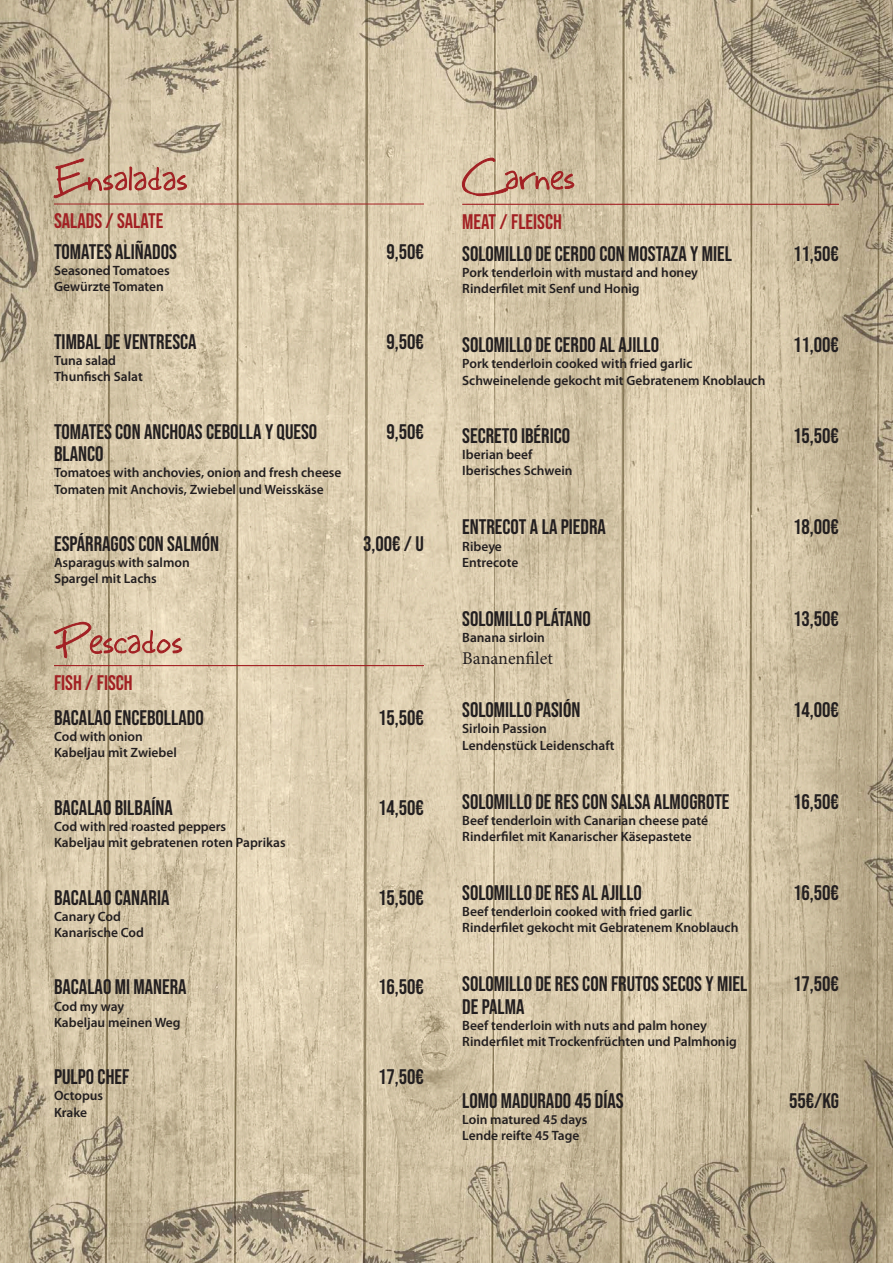
<style>
.page{position:relative;width:893px;height:1263px;background:#fff}
.page>*{position:absolute;margin:0;border:0;box-sizing:border-box;transform-origin:0 0}
.t1{font:21px/22.5px "Bebas Neue";color:#231f20}
.t2{font:21px "Bebas Neue";color:#a22023}
.t3{font:18px "Minion Pro";color:#231f20}
.t4{font:600 13.5px "Myriad Pro";color:#231f20}
</style>
<div class="page">
<img style="left:0;top:0;width:893px;height:1263px">
<hr style="left:54px;top:204px;width:296px;height:1px;background:#a22023">
<hr style="left:350px;top:204px;width:74px;height:1px;background:#a22023">
<hr style="left:54px;top:665px;width:296px;height:1px;background:#a22023">
<hr style="left:350px;top:665px;width:74px;height:1px;background:#a22023">
<svg style="left:54px;top:159px;width:133px;height:39px;background:#c8a28b"></svg>
<svg style="left:54px;top:622px;width:128px;height:36px;background:#cea890"></svg>
<hr style="left:462px;top:204px;width:307px;height:1px;background:#a22023">
<hr style="left:769px;top:204px;width:70px;height:1px;background:#a22023">
<svg style="left:462px;top:158px;width:112px;height:38px;background:#cba990"></svg>
<p class="t2" style="left:54px;top:209px;width:111px">SALADS / SALATE</p>
<p class="t1" style="left:54px;top:240px;width:124px">TOMATES ALIÑADOS</p>
<p class="t4" style="left:54px;top:263px;width:117px">Seasoned Tomatoes</p>
<p class="t4" style="left:54px;top:279px;width:111px">Gewürzte Tomaten</p>
<p class="t1" style="left:54px;top:330px;width:144px">TIMBAL DE VENTRESCA</p>
<p class="t4" style="left:54px;top:353px;width:64px">Tuna salad</p>
<p class="t4" style="left:54px;top:369px;width:90px">Thunfisch Salat</p>
<p class="t1" style="left:54px;top:420px;width:265px">TOMATES CON ANCHOAS CEBOLLA Y QUESO<br>BLANCO</p>
<p class="t4" style="left:54px;top:465px;width:289px">Tomatoes with anchovies, onion and fresh cheese</p>
<p class="t4" style="left:54px;top:482px;width:271px">Tomaten mit Anchovis, Zwiebel und Weisskäse</p>
<p class="t1" style="left:54px;top:532px;width:167px">ESPÁRRAGOS CON SALMÓN</p>
<p class="t4" style="left:54px;top:555px;width:137px">Asparagus with salmon</p>
<p class="t4" style="left:54px;top:571px;width:104px">Spargel mit Lachs</p>
<p class="t1" style="left:386px;top:240px;width:39px">9,50€</p>
<p class="t1" style="left:386px;top:330px;width:39px">9,50€</p>
<p class="t1" style="left:386px;top:420px;width:39px">9,50€</p>
<p class="t1" style="left:363px;top:532px;width:62px">3,00€ / U</p>
<p class="t2" style="left:54px;top:671px;width:80px">FISH / FISCH</p>
<p class="t1" style="left:54px;top:706px;width:151px">BACALAO ENCEBOLLADO</p>
<p class="t4" style="left:54px;top:729px;width:90px">Cod with onion</p>
<p class="t4" style="left:54px;top:745px;width:124px">Kabeljau mit Zwiebel</p>
<p class="t1" style="left:54px;top:796px;width:120px">BACALAO BILBAÍNA</p>
<p class="t4" style="left:54px;top:819px;width:174px">Cod with red roasted peppers</p>
<p class="t4" style="left:54px;top:835px;width:233px">Kabeljau mit gebratenen roten Paprikas</p>
<p class="t1" style="left:54px;top:886px;width:117px">BACALAO CANARIA</p>
<p class="t4" style="left:54px;top:909px;width:69px">Canary Cod</p>
<p class="t4" style="left:54px;top:925px;width:92px">Kanarische Cod</p>
<p class="t1" style="left:54px;top:976px;width:134px">BACALAO MI MANERA</p>
<p class="t4" style="left:54px;top:998px;width:72px">Cod my way</p>
<p class="t4" style="left:54px;top:1015px;width:128px">Kabeljau meinen Weg</p>
<p class="t1" style="left:54px;top:1065px;width:77px">PULPO CHEF</p>
<p class="t4" style="left:54px;top:1088px;width:51px">Octopus</p>
<p class="t4" style="left:54px;top:1105px;width:35px">Krake</p>
<p class="t1" style="left:378px;top:706px;width:47px">15,50€</p>
<p class="t1" style="left:378px;top:796px;width:47px">14,50€</p>
<p class="t1" style="left:378px;top:886px;width:47px">15,50€</p>
<p class="t1" style="left:378px;top:976px;width:47px">16,50€</p>
<p class="t1" style="left:378px;top:1065px;width:47px">17,50€</p>
<p class="t2" style="left:462px;top:209px;width:101px">MEAT / FLEISCH</p>
<p class="t1" style="left:462px;top:242px;width:271px">SOLOMILLO DE CERDO CON MOSTAZA Y MIEL</p>
<p class="t4" style="left:462px;top:265px;width:237px">Pork tenderloin with mustard and honey</p>
<p class="t4" style="left:462px;top:281px;width:179px">Rinderfilet mit Senf und Honig</p>
<p class="t1" style="left:462px;top:333px;width:198px">SOLOMILLO DE CERDO AL AJILLO</p>
<p class="t4" style="left:462px;top:356px;width:232px">Pork tenderloin cooked with fried garlic</p>
<p class="t4" style="left:462px;top:373px;width:305px">Schweinelende gekocht mit Gebratenem Knoblauch</p>
<p class="t1" style="left:462px;top:424px;width:110px">SECRETO IBÉRICO</p>
<p class="t4" style="left:462px;top:447px;width:72px">Iberian beef</p>
<p class="t4" style="left:462px;top:463px;width:112px">Iberisches Schwein</p>
<p class="t1" style="left:462px;top:516px;width:145px">ENTRECOT A LA PIEDRA</p>
<p class="t4" style="left:462px;top:539px;width:41px">Ribeye</p>
<p class="t4" style="left:462px;top:555px;width:58px">Entrecote</p>
<p class="t1" style="left:462px;top:607px;width:130px">SOLOMILLO PLÁTANO</p>
<p class="t4" style="left:462px;top:630px;width:84px">Banana sirloin</p>
<p class="t3" style="left:462px;top:647px;width:92px">Bananenfilet</p>
<p class="t1" style="left:462px;top:698px;width:120px">SOLOMILLO PASIÓN</p>
<p class="t4" style="left:462px;top:721px;width:86px">Sirloin Passion</p>
<p class="t4" style="left:462px;top:737px;width:154px">Lendenstück Leidenschaft</p>
<p class="t1" style="left:462px;top:790px;width:269px">SOLOMILLO DE RES CON SALSA ALMOGROTE</p>
<p class="t4" style="left:462px;top:813px;width:248px">Beef tenderloin with Canarian cheese paté</p>
<p class="t4" style="left:462px;top:829px;width:231px">Rinderfilet mit Kanarischer Käsepastete</p>
<p class="t1" style="left:462px;top:881px;width:181px">SOLOMILLO DE RES AL AJILLO</p>
<p class="t4" style="left:462px;top:904px;width:231px">Beef tenderloin cooked with fried garlic</p>
<p class="t4" style="left:462px;top:920px;width:278px">Rinderfilet gekocht mit Gebratenem Knoblauch</p>
<p class="t1" style="left:462px;top:972px;width:286px">SOLOMILLO DE RES CON FRUTOS SECOS Y MIEL</p>
<p class="t1" style="left:462px;top:995px;width:64px">DE PALMA</p>
<p class="t4" style="left:462px;top:1018px;width:246px">Beef tenderloin with nuts and palm honey</p>
<p class="t4" style="left:462px;top:1034px;width:276px">Rinderfilet mit Trockenfrüchten und Palmhonig</p>
<p class="t1" style="left:462px;top:1089px;width:163px">LOMO MADURADO 45 DÍAS</p>
<p class="t4" style="left:462px;top:1112px;width:127px">Loin matured 45 days</p>
<p class="t4" style="left:462px;top:1128px;width:119px">Lende reifte 45 Tage</p>
<p class="t1" style="left:793px;top:242px;width:47px">11,50€</p>
<p class="t1" style="left:793px;top:333px;width:47px">11,00€</p>
<p class="t1" style="left:793px;top:424px;width:47px">15,50€</p>
<p class="t1" style="left:793px;top:516px;width:47px">18,00€</p>
<p class="t1" style="left:793px;top:607px;width:47px">13,50€</p>
<p class="t1" style="left:793px;top:698px;width:47px">14,00€</p>
<p class="t1" style="left:793px;top:790px;width:47px">16,50€</p>
<p class="t1" style="left:793px;top:881px;width:47px">16,50€</p>
<p class="t1" style="left:793px;top:972px;width:47px">17,50€</p>
<p class="t1" style="left:789px;top:1089px;width:51px">55€/KG</p>
</div>
